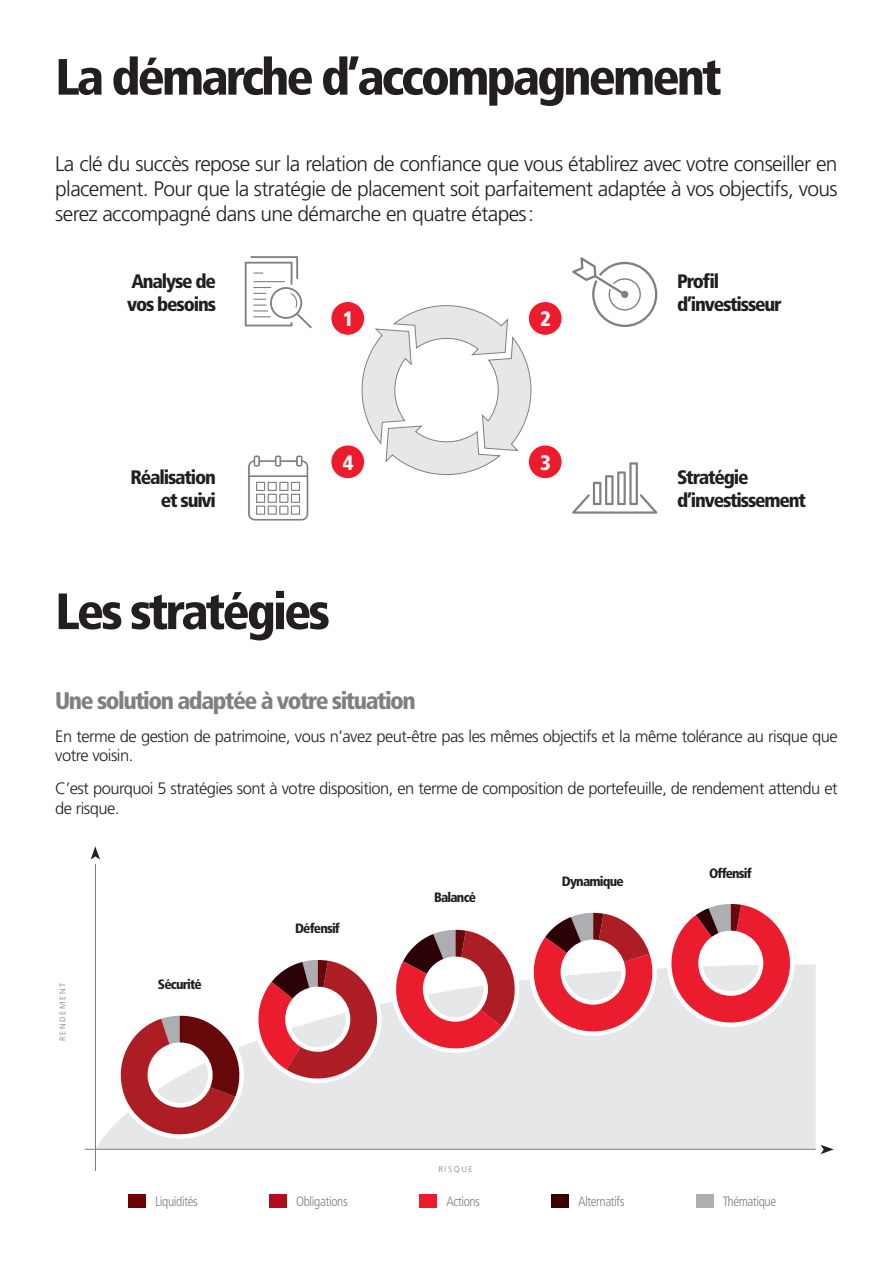
<style>
.page{position:relative;width:893px;height:1263px;background:#fff}
.page>*{position:absolute;margin:0;border:0;box-sizing:border-box;transform-origin:0 0}
.t1{font:900 condensed 51px "Frutiger LT Std";letter-spacing:-.06em;color:#231f20}
.t2{font:900 condensed 24px "Frutiger LT Std";letter-spacing:-.06em;color:#808083}
.t3{font:300 21px/25.2px "Frutiger LT Std";letter-spacing:-.03em;color:#231f20;text-align:justify}
.t4{font:900 condensed 20.85px "Frutiger LT Std";color:#fff}
.t5{font:900 condensed 19.5px/23.4px "Frutiger LT Std";letter-spacing:-.06em;color:#231f20}
.t6{font:300 16.5px/19.8px "Frutiger LT Std";letter-spacing:-.03em;color:#231f20}
.t7{font:300 condensed 13.5px "Frutiger LT Std";letter-spacing:-.03em;color:#808083}
.t8{font:900 condensed 13.5px "Frutiger LT Std";letter-spacing:-.06em;color:#231f20}
.t9{font:300 8.25px "Frutiger LT Std";letter-spacing:.2em;color:#808083}
</style>
<div class="page">
<svg style="left:96px;top:964px;width:720px;height:185px"></svg>
<div style="left:129px;top:1194px;width:17px;height:14px;background:#700000"></div>
<div style="left:269px;top:1194px;width:18px;height:14px;background:#b00d1d"></div>
<div style="left:420px;top:1194px;width:17px;height:14px;background:#ee1b2d"></div>
<div style="left:551px;top:1194px;width:18px;height:14px;background:#380000"></div>
<svg style="left:91px;top:846px;width:9px;height:14px"></svg>
<svg style="left:820px;top:1145px;width:14px;height:9px"></svg>
<hr style="left:95px;top:864px;width:1px;height:307px;background:#808083">
<hr style="left:85px;top:1149px;width:731px;height:1px;background:#808083">
<div style="left:696px;top:1194px;width:17px;height:14px;background:#adaeb2"></div>
<div style="left:529px;top:302px;width:33px;height:33px;background:#ee1b2d;border-radius:50%"></div>
<div style="left:529px;top:445px;width:33px;height:33px;background:#ee1b2d;border-radius:50%"></div>
<div style="left:331px;top:445px;width:33px;height:33px;background:#ee1b2d;border-radius:50%"></div>
<div style="left:331px;top:302px;width:33px;height:33px;background:#ee1b2d;border-radius:50%"></div>
<svg style="left:355px;top:303px;width:182px;height:174px"></svg>
<svg style="left:572px;top:257px;width:85px;height:70px"></svg>
<svg style="left:572px;top:462px;width:85px;height:52px"></svg>
<svg style="left:245px;top:256px;width:67px;height:72px"></svg>
<svg style="left:248px;top:455px;width:61px;height:66px"></svg>
<svg style="left:113px;top:904px;width:693px;height:246px"></svg>
<h1 class="t1" style="left:55px;top:46px;width:668px">La démarche d’accompagnement</h1>
<p class="t3" style="left:55px;top:151px;width:784px">La clé du succès repose sur la relation de confiance que vous établirez avec votre conseiller en placement. Pour que la stratégie de placement soit parfaitement adaptée à vos objectifs, vous serez accompagné dans une démarche en quatre étapes:</p>
<p class="t5" style="left:127px;top:269px;width:90px">Analyse de vos besoins</p>
<p class="t4" style="left:343px;top:306px;width:12px">1</p>
<p class="t4" style="left:540px;top:306px;width:12px">2</p>
<p class="t5" style="left:131px;top:465px;width:87px;text-align:right">Réalisation et suivi</p>
<p class="t4" style="left:343px;top:450px;width:12px">4</p>
<p class="t4" style="left:540px;top:450px;width:12px">3</p>
<h1 class="t1" style="left:55px;top:581px;width:276px">Les stratégies</h1>
<p class="t5" style="left:677px;top:269px;width:106px">Profil d’investisseur</p>
<p class="t5" style="left:677px;top:465px;width:131px">Stratégie d’investissement</p>
<h2 class="t2" style="left:55px;top:686px;width:362px">Une solution adaptée à votre situation</h2>
<p class="t6" style="left:55px;top:726px;width:784px">En terme de gestion de patrimoine, vous n’avez peut-être pas les mêmes objectifs et la même tolérance au risque que votre voisin.</p>
<p class="t6" style="left:55px;top:778px;width:784px">C’est pourquoi 5 stratégies sont à votre disposition, en terme de composition de portefeuille, de rendement attendu et de risque.</p>
<p class="t9" style="left:58px;top:1041px;width:60px;rotate:-90deg">RENDEMENT</p>
<p class="t8" style="left:158px;top:976px;width:45px">Sécurité</p>
<p class="t8" style="left:295px;top:920px;width:46px">Défensif</p>
<p class="t8" style="left:434px;top:889px;width:43px">Balancé</p>
<p class="t8" style="left:562px;top:873px;width:63px">Dynamique</p>
<p class="t9" style="left:438px;top:1164px;width:36px">RISQUE</p>
<p class="t7" style="left:155px;top:1194px;width:44px">Liquidités</p>
<p class="t7" style="left:296px;top:1194px;width:53px">Obligations</p>
<p class="t7" style="left:446px;top:1194px;width:35px">Actions</p>
<p class="t7" style="left:578px;top:1194px;width:48px">Alternatifs</p>
<p class="t8" style="left:709px;top:865px;width:44px">Offensif</p>
<p class="t7" style="left:723px;top:1194px;width:55px">Thématique</p>
</div>
